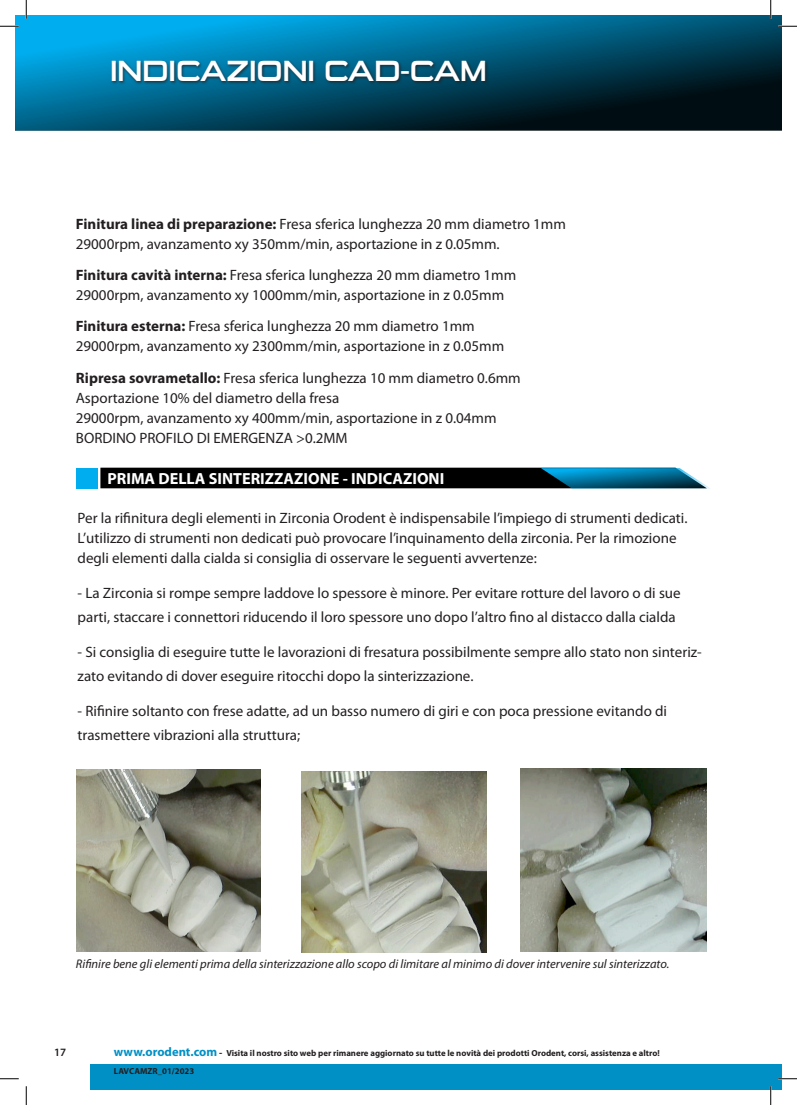
<style>
.page{position:relative;width:797px;height:1105px;background:#fff}
.page>*{position:absolute;margin:0;border:0;box-sizing:border-box;transform-origin:0 0}
.t1{font:28.75px "Sui Generis Rg";color:#fff}
.t2{font:700 16.12px "Myriad Pro";color:#fff}
.t3{font:15px/23.8px "Myriad Pro";color:#231f20}
.t4{font:italic 12.5px "Myriad Pro";color:#231f20}
.t5{font:600 11.25px "Myriad Pro";color:#231f20}
.t6{font:700 8.75px/17.5px "Myriad Pro";color:#231f20}
.s1{font-weight:700}
.s2{font-size:12.5px;color:#0090c6}
.s3{font-size:10px}
</style>
<div class="page">
<div style="left:90px;top:1065px;width:691px;height:24px;background:#0090c6"></div>
<svg style="left:16px;top:16px;width:765px;height:115px;background:#005574"></svg>
<div style="left:111px;top:60px;width:378px;height:25px;background:#231f20;opacity:.75"></div>
<svg style="left:100px;top:468px;width:610px;height:21px;background:#0e262f"></svg>
<div style="left:76px;top:468px;width:21px;height:21px;background:#00aeef"></div>
<img style="left:76px;top:769px;width:184px;height:183px">
<img style="left:301px;top:771px;width:185px;height:181px">
<img style="left:521px;top:769px;width:185px;height:182px">
<svg style="left:0;top:25px;width:37px;height:106px"></svg>
<svg style="left:778px;top:25px;width:19px;height:2px"></svg>
<svg style="left:0;top:1078px;width:19px;height:1px"></svg>
<svg style="left:778px;top:1078px;width:19px;height:1px"></svg>
<svg style="left:25px;top:0;width:2px;height:19px"></svg>
<svg style="left:25px;top:1086px;width:2px;height:19px"></svg>
<svg style="left:770px;top:0;width:1px;height:19px"></svg>
<svg style="left:770px;top:1086px;width:1px;height:19px"></svg>
<p class="t1" style="left:110px;top:55px;width:378px">INDICAZIONI CAD-CAM</p>
<p class="t3" style="left:76px;top:212px;width:491px"><span class="s1">Finitura linea di preparazione:</span> Fresa sferica lunghezza 20 mm diametro 1mm</p>
<p class="t3" style="left:76px;top:232px;width:425px">29000rpm, avanzamento xy 350mm/min, asportazione in z 0.05mm.</p>
<p class="t3" style="left:76px;top:263px;width:442px"><span class="s1">Finitura cavità interna:</span> Fresa sferica lunghezza 20 mm diametro 1mm</p>
<p class="t3" style="left:76px;top:283px;width:430px">29000rpm, avanzamento xy 1000mm/min, asportazione in z 0.05mm</p>
<p class="t3" style="left:76px;top:314px;width:400px"><span class="s1">Finitura esterna:</span> Fresa sferica lunghezza 20 mm diametro 1mm</p>
<p class="t3" style="left:76px;top:334px;width:430px">29000rpm, avanzamento xy 2300mm/min, asportazione in z 0.05mm</p>
<p class="t3" style="left:76px;top:365px;width:446px"><span class="s1">Ripresa sovrametallo:</span> Fresa sferica lunghezza 10 mm diametro 0.6mm</p>
<p class="t3" style="left:76px;top:385px;width:265px">Asportazione 10% del diametro della fresa</p>
<p class="t3" style="left:76px;top:405px;width:422px">29000rpm, avanzamento xy 400mm/min, asportazione in z 0.04mm</p>
<p class="t3" style="left:76px;top:425px;width:273px">BORDINO PROFILO DI EMERGENZA &gt;0.2MM</p>
<p class="t2" style="left:107px;top:468px;width:338px">PRIMA DELLA SINTERIZZAZIONE - INDICAZIONI</p>
<p class="t3" style="left:78px;top:508px;width:611px;line-height:20px">Per la rifinitura degli elementi in Zirconia Orodent è indispensabile l’impiego di strumenti dedicati.<br>L’utilizzo di strumenti non dedicati può provocare l’inquinamento della zirconia. Per la rimozione degli elementi dalla cialda si consiglia di osservare le seguenti avvertenze:</p>
<p class="t3" style="left:78px;top:581px;width:604px">- La Zirconia si rompe sempre laddove lo spessore è minore. Per evitare rotture del lavoro o di sue parti, staccare i connettori riducendo il loro spessore uno dopo l’altro fino al distacco dalla cialda</p>
<p class="t3" style="left:78px;top:640px;width:625px">- Si consiglia di eseguire tutte le lavorazioni di fresatura possibilmente sempre allo stato non sinteriz&shy;zato evitando di dover eseguire ritocchi dopo la sinterizzazione.</p>
<p class="t3" style="left:78px;top:699px;width:591px">- Rifinire soltanto con frese adatte, ad un basso numero di giri e con poca pressione evitando di trasmettere vibrazioni alla struttura;</p>
<p class="t4" style="left:76px;top:956px;width:595px">Rifinire bene gli elementi prima della sinterizzazione allo scopo di limitare al minimo di dover intervenire sul sinterizzato.</p>
<p class="t5" style="left:54px;top:1045px;width:14px">17</p>
<p class="t6" style="left:114px;top:1044px;width:547px"><span class="s2">www.orodent.com</span> <span class="s3">-</span> Visita il nostro sito web per rimanere aggiornato su tutte le novità dei prodotti Orodent, corsi, assistenza e altro!<br>LAVCAMZR_01/2023</p>
</div>
